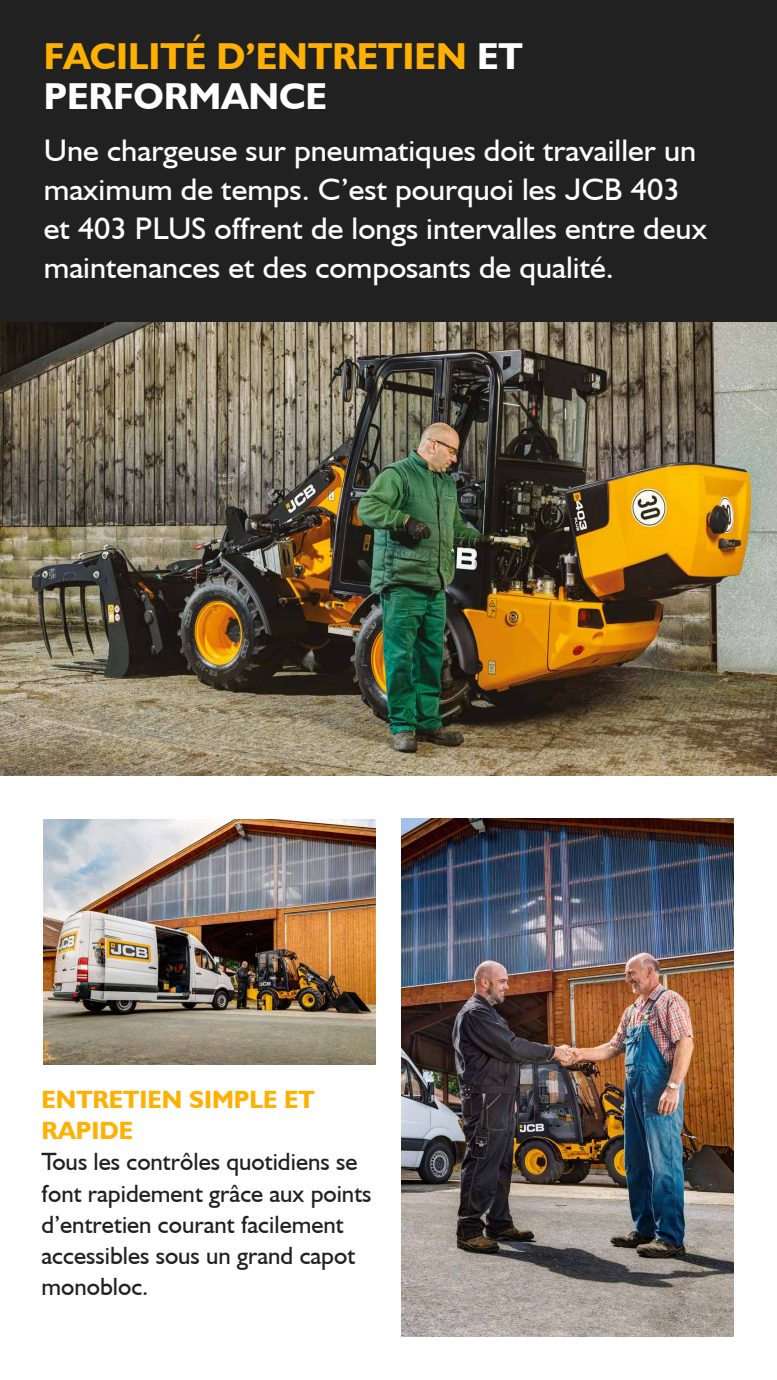
<style>
.page{position:relative;width:777px;height:1380px;background:#fff}
.page>*{position:absolute;margin:0;border:0;box-sizing:border-box;transform-origin:0 0}
.t1{font:700 37.5px/39.4px "JCB Euro";color:#ffb000}
.t2{font:31.25px/39.1px "JCB Euro Roman";color:#fff}
.t3{font:25px/31.2px "JCB Euro Roman";color:#212121}
.t4{font:700 25px/31.2px "JCB Euro";color:#ffb000}
.s1{color:#fff}
</style>
<div class="page">
<img style="left:0;top:322px;width:776px;height:453px">
<img style="left:44px;top:819px;width:331px;height:246px">
<img style="left:401px;top:819px;width:331px;height:517px">
<div style="left:0;top:0;width:776px;height:322px;background:#212121"></div>
<p class="t1" style="left:44px;top:36px;width:480px">FACILITÉ D’ENTRETIEN <span class="s1">ET<br>PERFORMANCE</span></p>
<p class="t2" style="left:44px;top:130px;width:664px">Une chargeuse sur pneumatiques doit travailler un maximum de temps. C’est pourquoi les JCB 403 et 403 PLUS offrent de longs intervalles entre deux maintenances et des composants de qualité.</p>
<p class="t4" style="left:42px;top:1083px;width:274px">ENTRETIEN SIMPLE ET<br>RAPIDE</p>
<p class="t3" style="left:42px;top:1146px;width:331px">Tous les contrôles quotidiens se font rapidement grâce aux points d’entretien courant facilement accessibles sous un grand capot monobloc.</p>
</div>
